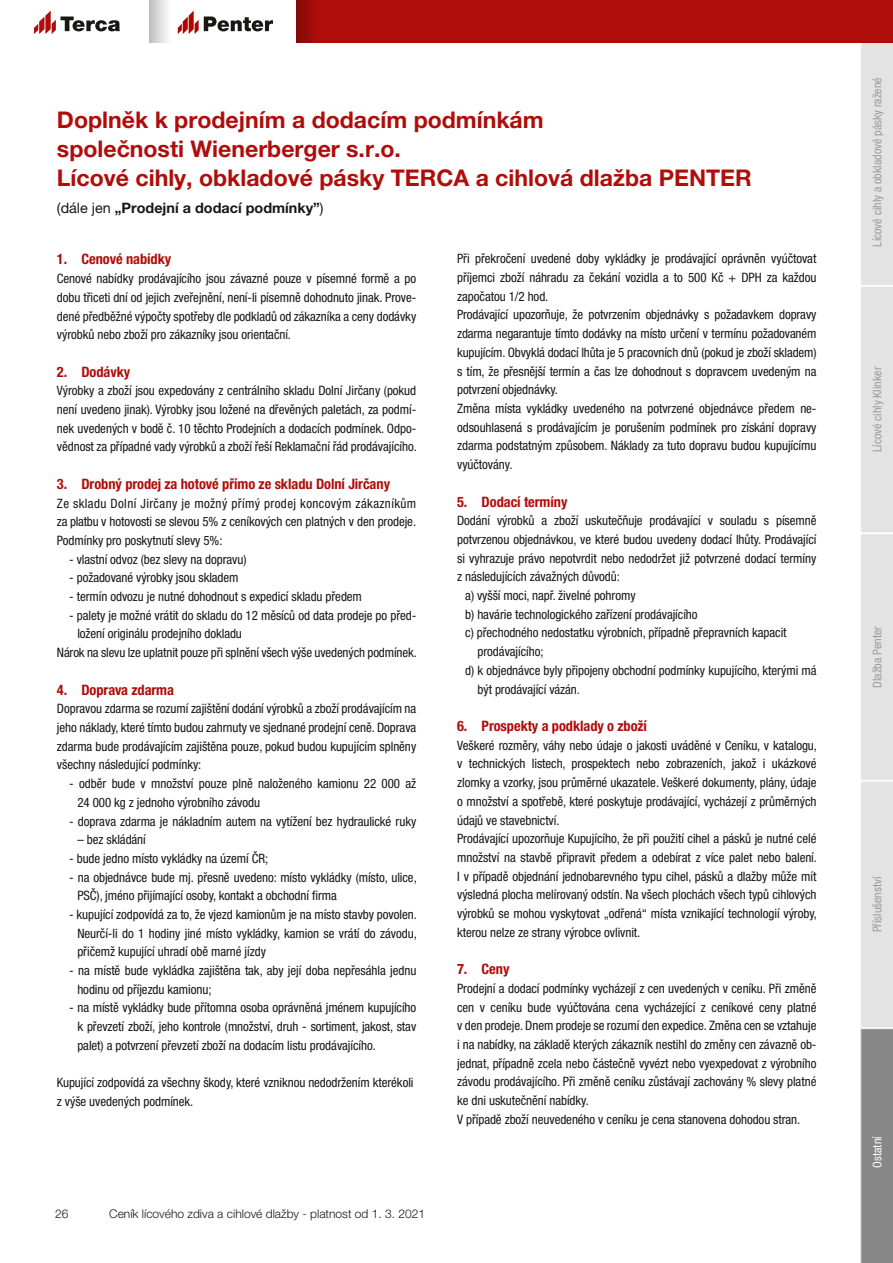
<style>
.page{position:relative;width:893px;height:1263px;background:#fff}
.page>*{position:absolute;margin:0;border:0;box-sizing:border-box;transform-origin:0 0}
.t1{font:700 22.95px/28.8px "Helvetica Neue LT Pro";color:#af0d0a}
.t2{font:700 condensed 14.4px "Helvetica Neue LT Pro";letter-spacing:-.005em;color:#af0d0a}
.t3{font:700 14.4px "Helvetica Neue LT Pro";color:#181716}
.t4{font:condensed 12.9px/18.8px "Helvetica Neue LT Pro";letter-spacing:-.005em;color:#181716}
.t5{font:condensed 12px "Helvetica Neue LT Pro";color:#9c9c9d}
.t6{font:300 12px "Helvetica Neue LT Pro";color:#181716}
.t7{font:condensed 12px "Helvetica Neue LT Pro";color:#fff}
.s1{font-weight:400}
</style>
<div class="page">
<svg style="left:860px;top:43px;width:33px;height:1220px;background:#d2d2d2"></svg>
<div style="left:297px;top:0;width:596px;height:43px;background:#af0d0a"></div>
<svg style="left:297px;top:0;width:16px;height:43px"></svg>
<div style="left:149px;top:0;width:22px;height:43px;background:linear-gradient(to right,#bebebe,#fcfcfc)"></div>
<svg style="left:178px;top:11px;width:95px;height:23px"></svg>
<svg style="left:34px;top:11px;width:86px;height:23px"></svg>
<h1 class="t1" style="left:57px;top:105px;width:696px">Doplněk k prodejním a dodacím podmínkám<br>společnosti Wienerberger s.r.o.<br>Lícové cihly, obkladové pásky TERCA a cihlová dlažba PENTER</h1>
<p class="t3" style="left:57px;top:199px;width:268px"><span class="s1">(dále jen</span> „Prodejní a dodací podmínky”<span class="s1">)</span></p>
<p class="t2" style="left:57px;top:251px;width:116px">1. Cenové nabídky</p>
<p class="t4" style="left:57px;top:269px;width:361px;text-align:justify">Cenové nabídky prodávajícího jsou závazné pouze v písemné formě a po dobu třiceti dní od jejich zveřejnění, není-li písemně dohodnuto jinak. Prove&shy;dené předběžné výpočty spotřeby dle podkladů od zákazníka a ceny dodávky výrobků nebo zboží pro zákazníky jsou orientační.</p>
<p class="t2" style="left:57px;top:363px;width:75px">2. Dodávky</p>
<p class="t4" style="left:57px;top:381px;width:361px;text-align:justify">Výrobky a zboží jsou expedovány z centrálního skladu Dolní Jirčany (pokud není uvedeno jinak). Výrobky jsou ložené na dřevěných paletách, za podmí&shy;nek uvedených v bodě č. 10 těchto Prodejních a dodacích podmínek. Odpo&shy;vědnost za případné vady výrobků a zboží řeší Reklamační řád prodávajícího.</p>
<p class="t2" style="left:57px;top:475px;width:335px">3. Drobný prodej za hotové přímo ze skladu Dolní Jirčany</p>
<p class="t4" style="left:57px;top:494px;width:361px;text-align:justify">Ze skladu Dolní Jirčany je možný přímý prodej koncovým zákazníkům za platbu v hotovosti se slevou 5% z ceníkových cen platných v den prodeje.<br>Podmínky pro poskytnutí slevy 5%:</p>
<p class="t4" style="left:69px;top:550px;width:179px">- vlastní odvoz (bez slevy na dopravu)</p>
<p class="t4" style="left:69px;top:568px;width:171px">- požadované výrobky jsou skladem</p>
<p class="t4" style="left:69px;top:587px;width:294px">- termín odvozu je nutné dohodnout s expedicí skladu předem</p>
<p class="t4" style="left:69px;top:606px;width:349px">- palety je možné vrátit do skladu do 12 měsíců od data prodeje po před-</p>
<p class="t4" style="left:77px;top:624px;width:166px">ložení originálu prodejního dokladu</p>
<p class="t4" style="left:57px;top:643px;width:361px">Nárok na slevu lze uplatnit pouze při splnění všech výše uvedených podmínek.</p>
<p class="t2" style="left:57px;top:681px;width:119px">4. Doprava zdarma</p>
<p class="t4" style="left:57px;top:699px;width:361px;text-align:justify">Dopravou zdarma se rozumí zajištění dodání výrobků a zboží prodávajícím na jeho náklady, které tímto budou zahrnuty ve sjednané prodejní ceně. Doprava zdarma bude prodávajícím zajištěna pouze, pokud budou kupujícím splněny všechny následující podmínky:</p>
<p class="t4" style="left:77px;top:774px;width:340px;text-indent:-8px">- odběr bude v množství pouze plně naloženého kamionu 22 000 až<br>24 000 kg z jednoho výrobního závodu</p>
<p class="t4" style="left:69px;top:811px;width:349px">- doprava zdarma je nákladním autem na vytížení bez hydraulické ruky</p>
<p class="t4" style="left:77px;top:830px;width:70px">– bez skládání</p>
<p class="t4" style="left:69px;top:849px;width:200px">- bude jedno místo vykládky na území ČR;</p>
<p class="t4" style="left:77px;top:867px;width:341px;text-indent:-8px">- na objednávce bude mj. přesně uvedeno: místo vykládky (místo, ulice,<br>PSČ), jméno přijímající osoby, kontakt a obchodní firma</p>
<p class="t4" style="left:77px;top:905px;width:341px;text-align:justify;text-indent:-8px">- kupující zodpovídá za to, že vjezd kamionům je na místo stavby povolen.<br>Neurčí-li do 1 hodiny jiné místo vykládky, kamion se vrátí do závodu, přičemž kupující uhradí obě marné jízdy</p>
<p class="t4" style="left:77px;top:961px;width:340px;text-indent:-8px">- na místě bude vykládka zajištěna tak, aby její doba nepřesáhla jednu hodinu od příjezdu kamionu;</p>
<p class="t4" style="left:77px;top:998px;width:340px;text-align:justify;text-indent:-8px">- na místě vykládky bude přítomna osoba oprávněná jménem kupujícího k převzetí zboží, jeho kontrole (množství, druh - sortiment, jakost, stav palet) a potvrzení převzetí zboží na dodacím listu prodávajícího.</p>
<p class="t4" style="left:57px;top:1073px;width:358px">Kupující zodpovídá za všechny škody, které vzniknou nedodržením kterékoli z výše uvedených podmínek.</p>
<p class="t4" style="left:457px;top:249px;width:361px">Při překročení uvedené doby vykládky je prodávající oprávněn vyúčtovat příjemci zboží náhradu za čekání vozidla a to 500 Kč + DPH za každou započatou 1/2 hod.<br>Prodávající upozorňuje, že potvrzením objednávky s požadavkem dopravy zdarma negarantuje tímto dodávky na místo určení v termínu požadovaném kupujícím. Obvyklá dodací lhůta je 5 pracovních dnů (pokud je zboží skladem) s tím, že přesnější termín a čas lze dohodnout s dopravcem uvedeným na potvrzení objednávky.<br>Změna místa vykládky uvedeného na potvrzené objednávce předem ne&shy;odsouhlasená s prodávajícím je porušením podmínek pro získání dopravy zdarma podstatným způsobem. Náklady za tuto dopravu budou kupujícímu vyúčtovány.</p>
<p class="t2" style="left:457px;top:493px;width:112px">5. Dodací termíny</p>
<p class="t4" style="left:457px;top:511px;width:361px">Dodání výrobků a zboží uskutečňuje prodávající v souladu s písemně</p>
<p class="t4" style="left:457px;top:530px;width:361px">potvrzenou objednávkou, ve které budou uvedeny dodací lhůty. Prodávající</p>
<p class="t4" style="left:457px;top:549px;width:361px">si vyhrazuje právo nepotvrdit nebo nedodržet již potvrzené dodací termíny</p>
<p class="t4" style="left:457px;top:567px;width:164px">z následujících závažných důvodů:</p>
<p class="t4" style="left:465px;top:586px;width:172px">a) vyšší moci, např. živelné pohromy</p>
<p class="t4" style="left:465px;top:605px;width:234px">b) havárie technologického zařízení prodávajícího</p>
<p class="t4" style="left:465px;top:623px;width:323px">c) přechodného nedostatku výrobních, případně přepravních kapacit</p>
<p class="t4" style="left:478px;top:642px;width:67px">prodávajícího;</p>
<p class="t4" style="left:465px;top:661px;width:353px">d) k objednávce byly připojeny obchodní podmínky kupujícího, kterými má</p>
<p class="t4" style="left:478px;top:679px;width:104px">být prodávající vázán.</p>
<p class="t2" style="left:457px;top:717px;width:191px">6. Prospekty a podklady o zboží</p>
<p class="t4" style="left:457px;top:736px;width:361px">Veškeré rozměry, váhy nebo údaje o jakosti uváděné v Ceníku, v katalogu, v technických listech, prospektech nebo zobrazeních, jakož i ukázkové zlomky a vzorky, jsou průměrné ukazatele. Veškeré dokumenty, plány, údaje o množství a spotřebě, které poskytuje prodávající, vycházejí z průměrných údajů ve stavebnictví.<br>Prodávající upozorňuje Kupujícího, že při použití cihel a pásků je nutné celé množství na stavbě připravit předem a odebírat z více palet nebo balení.<br>I v případě objednání jednobarevného typu cihel, pásků a dlažby může mít výsledná plocha melírovaný odstín. Na všech plochách všech typů cihlových výrobků se mohou vyskytovat „odřená“ místa vznikající technologií výroby, kterou nelze ze strany výrobce ovlivnit.</p>
<p class="t2" style="left:457px;top:960px;width:54px">7. Ceny</p>
<p class="t4" style="left:457px;top:979px;width:361px">Prodejní a dodací podmínky vycházejí z cen uvedených v ceníku. Při změně cen v ceníku bude vyúčtována cena vycházející z ceníkové ceny platné v den prodeje. Dnem prodeje se rozumí den expedice. Změna cen se vztahuje i na nabídky, na základě kterých zákazník nestihl do změny cen závazně ob&shy;jednat, případně zcela nebo částečně vyvézt nebo vyexpedovat z výrobního závodu prodávajícího. Při změně ceníku zůstávají zachovány % slevy platné ke dni uskutečnění nabídky.<br>V případě zboží neuvedeného v ceníku je cena stanovena dohodou stran.</p>
<p class="t6" style="left:55px;top:1207px;width:15px">26</p>
<p class="t6" style="left:109px;top:1207px;width:317px">Ceník lícového zdiva a cihlové dlažby - platnost od 1. 3. 2021</p>
<p class="t5" style="left:870px;top:247px;width:171px;rotate:-90deg">Lícové cihly a obkladové pásky ražené</p>
<p class="t5" style="left:870px;top:452px;width:87px;rotate:-90deg">Lícové cihly Klinker</p>
<p class="t5" style="left:870px;top:688px;width:63px;rotate:-90deg">Dlažba Penter</p>
<p class="t5" style="left:870px;top:932px;width:58px;rotate:-90deg">Příslušenství</p>
<p class="t7" style="left:870px;top:1167px;width:33px;rotate:-90deg">Ostatní</p>
</div>
